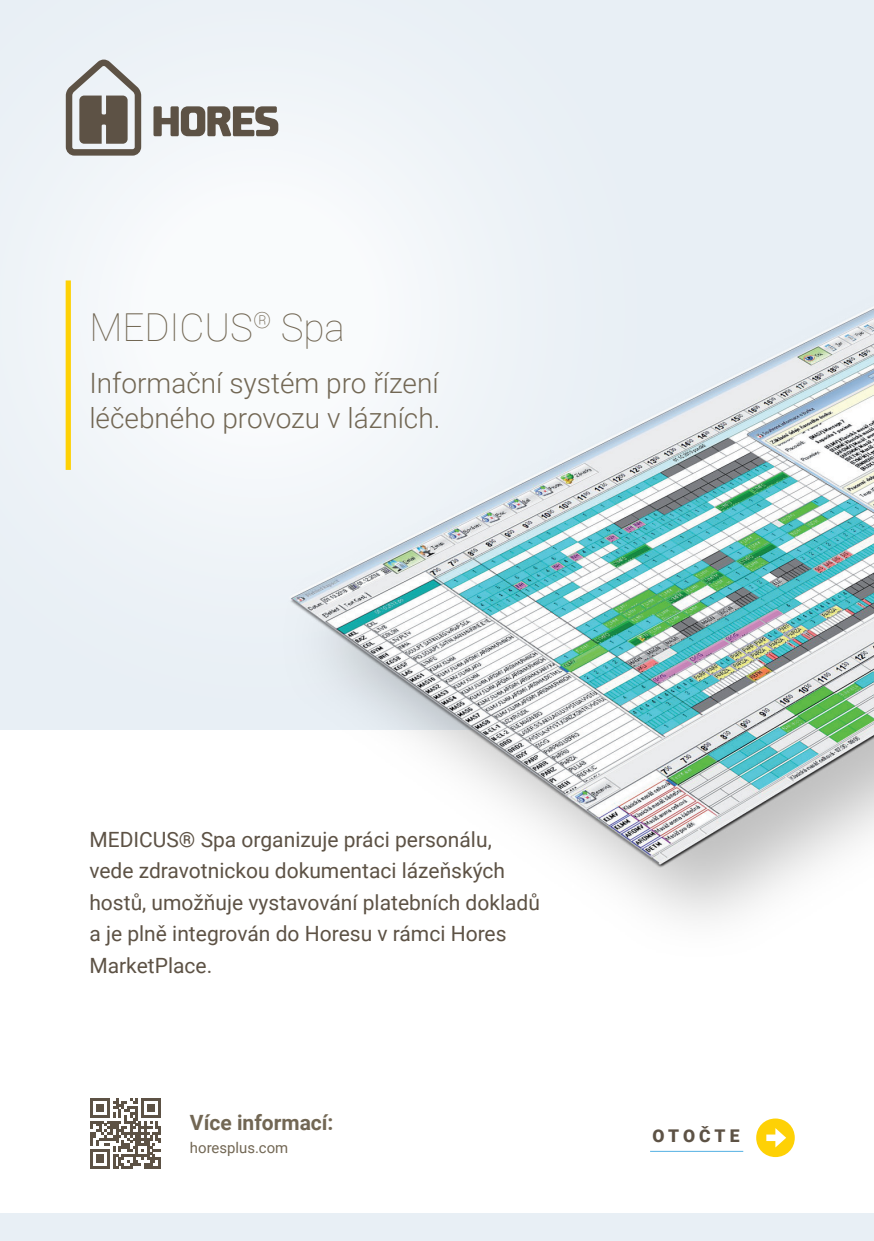
<style>
.page{position:relative;width:874px;height:1241px;background:#fff}
.page>*{position:absolute;margin:0;border:0;box-sizing:border-box;transform-origin:0 0}
.t1{font:700 52.5px "Tabac Sans";color:#fed105}
.t2{font:100 38.5px "Roboto";color:#726754}
.t3{font:300 28px/35px "Roboto";color:#726754}
.t4{font:21px/31.5px "Roboto";color:#5d5245}
.t5{font:700 21px "Roboto";color:#726754}
.t6{font:900 17.5px "Roboto";letter-spacing:.22em;color:#5d5245}
.t7{font:14.88px "Roboto";color:#726754}
</style>
<div class="page">
<div style="left:0;top:0;width:873px;height:729px;background:#e8eff5"></div>
<svg style="left:0;top:59px;width:393px;height:671px"></svg>
<div style="left:0;top:1213px;width:873px;height:27px;background:#e8eff5"></div>
<svg style="left:153px;top:106px;width:125px;height:30px"></svg>
<svg style="left:66px;top:60px;width:75px;height:96px"></svg>
<hr style="left:649px;top:1150px;width:93px;height:1px;background:#53b0e3">
<svg style="left:90px;top:1098px;width:71px;height:70px"></svg>
<div style="left:66px;top:280px;width:5px;height:190px;background:#fed105"></div>
<img style="left:243px;top:181px;width:630px;height:739px">
<h2 class="t2" style="left:89px;top:300px;width:257px">MEDICUS<sup>®</sup> Spa</h2>
<h3 class="t3" style="left:89px;top:364px;width:352px">Informační systém pro řízení léčebného provozu v lázních.</h3>
<p class="t4" style="left:89px;top:822px;width:452px">MEDICUS® Spa organizuje práci personálu, vede zdravotnickou dokumentaci lázeňských hostů, umožňuje vystavování platebních dokladů a je plně integrován do Horesu v rámci Hores MarketPlace.</p>
<p class="t5" style="left:190px;top:1107px;width:145px">Více informací:</p>
<p class="t7" style="left:190px;top:1136px;width:100px">horesplus.com</p>
<p class="t6" style="left:652px;top:1123px;width:88px">OTOČTE</p>
<h1 class="t1" style="left:753px;top:1104px;width:45px">→</h1>
</div>
